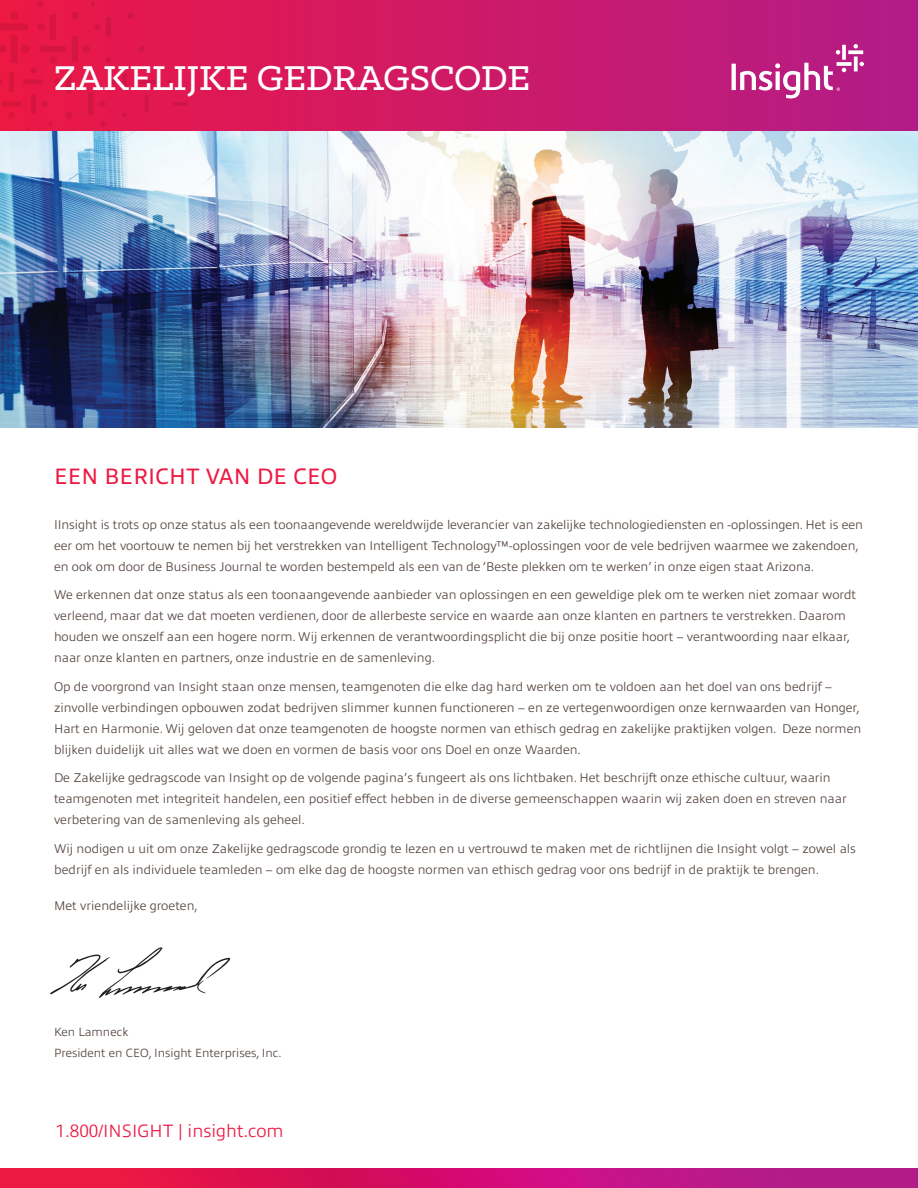
<style>
.page{position:relative;width:918px;height:1188px;background:#fff}
.page>*{position:absolute;margin:0;border:0;box-sizing:border-box;transform-origin:0 0}
.t1{font:500 39px "Klinic Slab";color:#fff}
.t2{font:22.5px "Allumi Pro";color:#ed1943}
.t3{font:300 18px "Allumi Pro";color:#ed1943}
.t4{font:300 12.75px/21px "Allumi Pro";color:#544640}
.t5{font:300 12px/21px "Allumi Pro";color:#544640}
</style>
<div class="page">
<img style="left:0;top:130px;width:918px;height:298px">
<svg style="left:187px;top:0;width:731px;height:130px;background:#ca1a6c"></svg>
<svg style="left:732px;top:44px;width:132px;height:54px;background:#c74898"></svg>
<svg style="left:0;top:0;width:187px;height:130px;background:#e4174a"></svg>
<svg style="left:0;top:1169px;width:918px;height:19px;background:#d0136b"></svg>
<svg style="left:50px;top:947px;width:180px;height:51px"></svg>
<h1 class="t1" style="left:54px;top:52px;width:477px">ZAKELIJKE GEDRAGSCODE</h1>
<h2 class="t2" style="left:54px;top:460px;width:285px">EEN BERICHT VAN DE CEO</h2>
<p class="t4" style="left:54px;top:513px;width:811px">IInsight is trots op onze status als een toonaangevende wereldwijde leverancier van zakelijke technologiediensten en -oplossingen. Het is een eer om het voortouw te nemen bij het verstrekken van Intelligent Technology™-oplossingen voor de vele bedrijven waarmee we zakendoen, en ook om door de Business Journal te worden bestempeld als een van de ‘Beste plekken om te werken’ in onze eigen staat Arizona.</p>
<p class="t4" style="left:54px;top:583px;width:804px">We erkennen dat onze status als een toonaangevende aanbieder van oplossingen en een geweldige plek om te werken niet zomaar wordt verleend, maar dat we dat moeten verdienen, door de allerbeste service en waarde aan onze klanten en partners te verstrekken. Daarom houden we onszelf aan een hogere norm. Wij erkennen de verantwoordingsplicht die bij onze positie hoort – verantwoording naar elkaar, naar onze klanten en partners, onze industrie en de samenleving.</p>
<p class="t4" style="left:54px;top:675px;width:809px">Op de voorgrond van Insight staan onze mensen, teamgenoten die elke dag hard werken om te voldoen aan het doel van ons bedrijf – zinvolle verbindingen opbouwen zodat bedrijven slimmer kunnen functioneren – en ze vertegenwoordigen onze kernwaarden van Honger, Hart en Harmonie. Wij geloven dat onze teamgenoten de hoogste normen van ethisch gedrag en zakelijke praktijken volgen. Deze normen blijken duidelijk uit alles wat we doen en vormen de basis voor ons Doel en onze Waarden.</p>
<p class="t4" style="left:54px;top:766px;width:794px">De Zakelijke gedragscode van Insight op de volgende pagina’s fungeert als ons lichtbaken. Het beschrijft onze ethische cultuur, waarin teamgenoten met integriteit handelen, een positief effect hebben in de diverse gemeenschappen waarin wij zaken doen en streven naar verbetering van de samenleving als geheel.</p>
<p class="t4" style="left:54px;top:837px;width:804px">Wij nodigen u uit om onze Zakelijke gedragscode grondig te lezen en u vertrouwd te maken met de richtlijnen die Insight volgt – zowel als bedrijf en als individuele teamleden – om elke dag de hoogste normen van ethisch gedrag voor ons bedrijf in de praktijk te brengen.</p>
<p class="t4" style="left:54px;top:894px;width:145px">Met vriendelijke groeten,</p>
<p class="t5" style="left:54px;top:1020px;width:229px">Ken Lamneck<br>President en CEO, Insight Enterprises, Inc.</p>
<h3 class="t3" style="left:56px;top:1117px;width:230px">1.800/INSIGHT | insight.com</h3>
</div>
